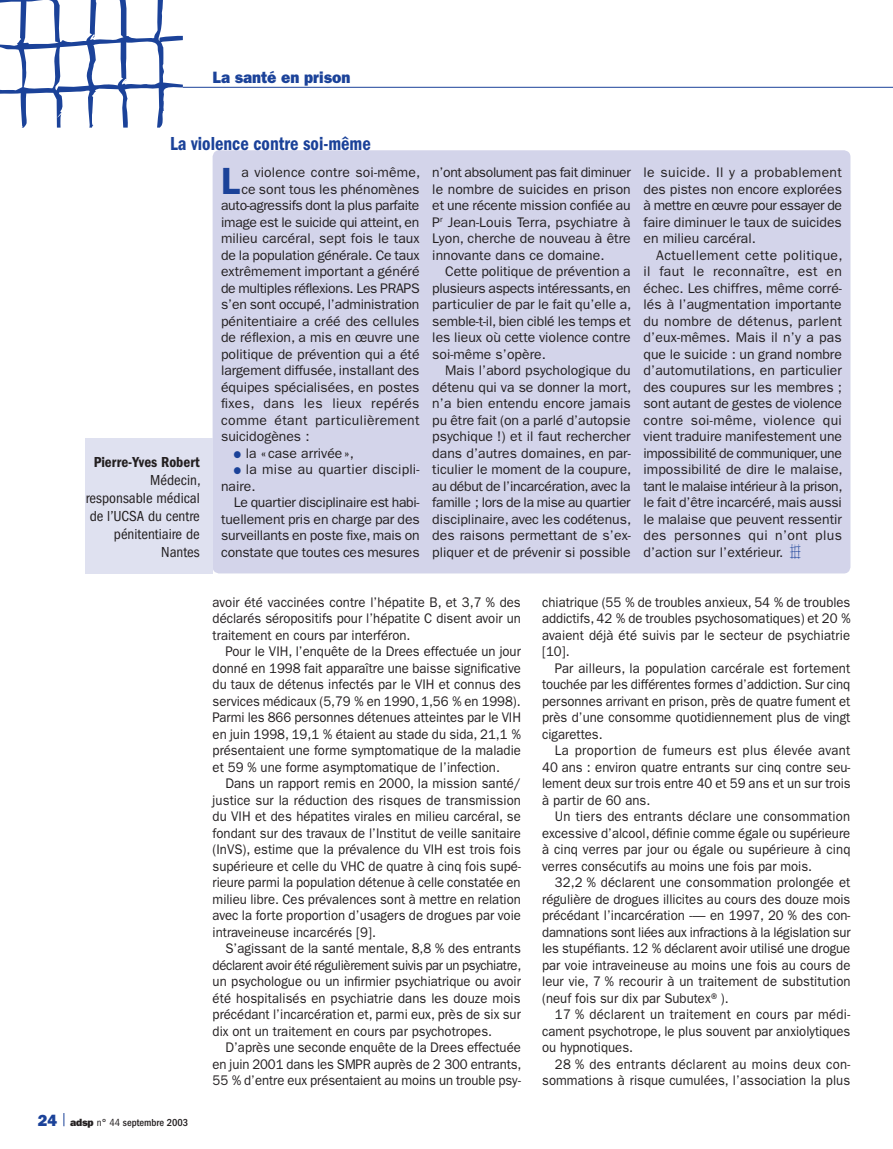
<style>
.page{position:relative;width:893px;height:1149px;background:#fff}
.page>*{position:absolute;margin:0;border:0;box-sizing:border-box;transform-origin:0 0}
.t1{font:600 37.95px "Franklin Gothic";color:#1b4299}
.t2{font:600 condensed 19.5px "Franklin Gothic";color:#1b4299;scale:.94 1}
.t3{font:800 16.5px "Franklin Gothic";color:#1b4299;scale:.94 1}
.t4{font:condensed 15px/18px "Franklin Gothic";color:#231f20;text-align:right}
.t5{font:600 condensed 15px "Franklin Gothic";color:#231f20}
.t6{font:13.95px/16.5px "Franklin Gothic";color:#231f20;text-align:justify;scale:.94 1}
.t7{font:13.95px/16.5px "Franklin Gothic";color:#231f20;text-align:justify}
.t8{font:13.95px "Franklin Gothic";letter-spacing:-.025em;color:#231f20}
.t9{font:13.95px "Franklin Gothic";letter-spacing:.025em;color:#231f20}
.t10{font:500 condensed 10.5px "Franklin Gothic";color:#231f20}
.s1{font-family:"Ph Fpictos";font-weight:600;font-size:15px;color:#1b4299}
.s2{font-weight:800;font-stretch:normal;font-size:16.2px;color:#1b4299}
.s3{font-weight:800;font-stretch:normal}
.s4{font-weight:400}
</style>
<div class="page">
<hr style="left:183px;top:87px;width:710px;height:1px;background:#1b4299">
<svg style="left:64px;top:1113px;width:1px;height:12px"></svg>
<svg style="left:0;top:0;width:183px;height:127px"></svg>
<div style="left:213px;top:150px;width:637px;height:423px;background:#d3d4ea"></div>
<div style="left:85px;top:438px;width:128px;height:135px;background:#dfe1f0"></div>
<svg style="left:234px;top:451px;width:7px;height:7px"></svg>
<svg style="left:234px;top:467px;width:7px;height:7px"></svg>
<p class="t3" style="left:213px;top:68px;width:148px">La santé en prison</p>
<h2 class="t2" style="left:170px;top:132px;width:215px">La violence contre soi-même</h2>
<h1 class="t1" style="left:221px;top:158px;width:21px">L</h1>
<p class="t7" style="left:241px;top:164px;width:180px">a violence contre soi-même,</p>
<p class="t7" style="left:241px;top:181px;width:179px">ce sont tous les phénomènes</p>
<p class="t8" style="left:221px;top:197px;width:200px">auto-agressifs dont la plus parfaite</p>
<p class="t7" style="left:221px;top:214px;width:200px">image est le suicide qui atteint, en</p>
<p class="t7" style="left:221px;top:230px;width:200px">milieu carcéral, sept fois le taux</p>
<p class="t7" style="left:221px;top:247px;width:200px">de la population générale. Ce taux</p>
<p class="t7" style="left:221px;top:263px;width:200px">extrêmement important a généré</p>
<p class="t8" style="left:221px;top:280px;width:200px">de multiples réflexions. Les PRAPS</p>
<p class="t7" style="left:221px;top:296px;width:200px">s’en sont occupé, l’administration</p>
<p class="t7" style="left:221px;top:313px;width:200px">pénitentiaire a créé des cellules</p>
<p class="t7" style="left:221px;top:329px;width:200px">de réflexion, a mis en œuvre une</p>
<p class="t7" style="left:221px;top:346px;width:200px">politique de prévention qui a été</p>
<p class="t7" style="left:221px;top:362px;width:200px">largement diffusée, installant des</p>
<p class="t7" style="left:221px;top:379px;width:200px">équipes spécialisées, en postes</p>
<p class="t9" style="left:221px;top:395px;width:200px">fixes, dans les lieux repérés</p>
<p class="t9" style="left:221px;top:412px;width:200px">comme étant particulièrement</p>
<p class="t7" style="left:221px;top:428px;width:90px">suicidogènes :</p>
<p class="t7" style="left:246px;top:445px;width:110px">la « case arrivée »,</p>
<p class="t7" style="left:246px;top:461px;width:175px">la mise au quartier discipli-</p>
<p class="t7" style="left:221px;top:478px;width:36px">naire.</p>
<p class="t8" style="left:234px;top:494px;width:187px">Le quartier disciplinaire est habi-</p>
<p class="t7" style="left:221px;top:511px;width:200px">tuellement pris en charge par des</p>
<p class="t7" style="left:221px;top:527px;width:200px">surveillants en poste fixe, mais on</p>
<p class="t7" style="left:221px;top:544px;width:200px">constate que toutes ces mesures</p>
<p class="t5" style="left:94px;top:453px;width:108px">Pierre-Yves Robert</p>
<p class="t4" style="left:86px;top:471px;width:116px">Médecin, responsable médical de l’UCSA du centre pénitentiaire de<br>Nantes</p>
<p class="t7" style="left:432px;top:164px;width:200px">n’ont absolument pas fait diminuer le nombre de suicides en prison et une récente mission confiée au P<sup>r</sup> Jean-Louis Terra, psychiatre à Lyon, cherche de nouveau à être innovante dans ce domaine.</p>
<p class="t7" style="left:432px;top:263px;width:201px;text-indent:13px">Cette politique de prévention a plusieurs aspects intéressants, en particulier de par le fait qu’elle a, semble-t-il, bien ciblé les temps et les lieux où cette violence contre soi-même s’opère.</p>
<p class="t7" style="left:432px;top:362px;width:201px;text-indent:13px">Mais l’abord psychologique du détenu qui va se donner la mort, n’a bien entendu encore jamais pu être fait (on a parlé d’autopsie psychique !) et il faut rechercher dans d’autres domaines, en par&shy;ticulier le moment de la coupure, au début de l’incarcération, avec la famille ; lors de la mise au quartier disciplinaire, avec les codétenus, des raisons permettant de s’ex&shy;pliquer et de prévenir si possible</p>
<p class="t7" style="left:643px;top:164px;width:200px">le suicide. Il y a probablement des pistes non encore explorées à mettre en œuvre pour essayer de faire diminuer le taux de suicides en milieu carcéral.</p>
<p class="t7" style="left:643px;top:247px;width:201px;text-indent:13px">Actuellement cette politique, il faut le reconnaître, est en échec. Les chiffres, même corré&shy;lés à l’augmentation importante du nombre de détenus, parlent d’eux-mêmes. Mais il n’y a pas que le suicide : un grand nombre d’automutilations, en particulier des coupures sur les membres ; sont autant de gestes de violence contre soi-même, violence qui vient traduire manifestement une impossibilité de communiquer, une impossibilité de dire le malaise, tant le malaise intérieur à la prison, le fait d’être incarcéré, mais aussi le malaise que peuvent ressentir des personnes qui n’ont plus d’action sur l’extérieur. <span class="s1">G</span></p>
<p class="t10" style="left:38px;top:1115px;width:152px"><span class="s2">24</span> <span class="s3">adsp</span> <span class="s4">n° 44</span> septembre 2003</p>
<p class="t6" style="left:213px;top:593px;width:329px">avoir été vaccinées contre l’hépatite B, et 3,7 % des déclarés séropositifs pour l’hépatite C disent avoir un traitement en cours par interféron.</p>
<p class="t6" style="left:213px;top:643px;width:330px;text-indent:13px">Pour le VIH, l’enquête de la Drees effectuée un jour donné en 1998 fait apparaître une baisse significative du taux de détenus infectés par le VIH et connus des services médicaux (5,79 % en 1990, 1,56 % en 1998).<br>Parmi les 866 personnes détenues atteintes par le VIH en juin 1998, 19,1 % étaient au stade du sida, 21,1 % présentaient une forme symptomatique de la maladie et 59 % une forme asymptomatique de l’infection.</p>
<p class="t6" style="left:213px;top:775px;width:330px;text-indent:13px">Dans un rapport remis en 2000, la mission santé/ justice sur la réduction des risques de transmission du VIH et des hépatites virales en milieu carcéral, se fondant sur des travaux de l’Institut de veille sanitaire (InVS), estime que la prévalence du VIH est trois fois supérieure et celle du VHC de quatre à cinq fois supé&shy;rieure parmi la population détenue à celle constatée en milieu libre. Ces prévalences sont à mettre en relation avec la forte proportion d’usagers de drogues par voie intraveineuse incarcérés [9].</p>
<p class="t6" style="left:213px;top:940px;width:330px;text-indent:13px">S’agissant de la santé mentale, 8,8 % des entrants déclarent avoir été régulièrement suivis par un psychiatre, un psychologue ou un infirmier psychiatrique ou avoir été hospitalisés en psychiatrie dans les douze mois précédant l’incarcération et, parmi eux, près de six sur dix ont un traitement en cours par psychotropes.</p>
<p class="t6" style="left:213px;top:1039px;width:330px;text-indent:13px">D’après une seconde enquête de la Drees effectuée en juin 2001 dans les SMPR auprès de 2 300 entrants, 55 % d’entre eux présentaient au moins un trouble psy-</p>
<p class="t6" style="left:542px;top:593px;width:330px">chiatrique (55 % de troubles anxieux, 54 % de troubles addictifs, 42 % de troubles psychosomatiques) et 20 % avaient déjà été suivis par le secteur de psychiatrie [10].</p>
<p class="t6" style="left:542px;top:659px;width:329px;text-indent:13px">Par ailleurs, la population carcérale est fortement touchée par les différentes formes d’addiction. Sur cinq personnes arrivant en prison, près de quatre fument et près d’une consomme quotidiennement plus de vingt cigarettes.</p>
<p class="t6" style="left:542px;top:742px;width:330px;text-indent:13px">La proportion de fumeurs est plus élevée avant 40 ans : environ quatre entrants sur cinq contre seu&shy;lement deux sur trois entre 40 et 59 ans et un sur trois à partir de 60 ans.</p>
<p class="t6" style="left:542px;top:808px;width:329px;text-indent:13px">Un tiers des entrants déclare une consommation excessive d’alcool, définie comme égale ou supérieure à cinq verres par jour ou égale ou supérieure à cinq verres consécutifs au moins une fois par mois.</p>
<p class="t6" style="left:542px;top:874px;width:330px;text-indent:13px">32,2 % déclarent une consommation prolongée et régulière de drogues illicites au cours des douze mois précédant l’incarcération -— en 1997, 20 % des con&shy;damnations sont liées aux infractions à la législation sur les stupéfiants. 12 % déclarent avoir utilisé une drogue par voie intraveineuse au moins une fois au cours de leur vie, 7 % recourir à un traitement de substitution (neuf fois sur dix par Subutex®).</p>
<p class="t6" style="left:542px;top:1006px;width:329px;text-indent:13px">17 % déclarent un traitement en cours par médi&shy;cament psychotrope, le plus souvent par anxiolytiques ou hypnotiques.</p>
<p class="t6" style="left:542px;top:1055px;width:329px;text-align:right">28 % des entrants déclarent au moins deux con&shy;sommations à risque cumulées, l’association la plus</p>
</div>
